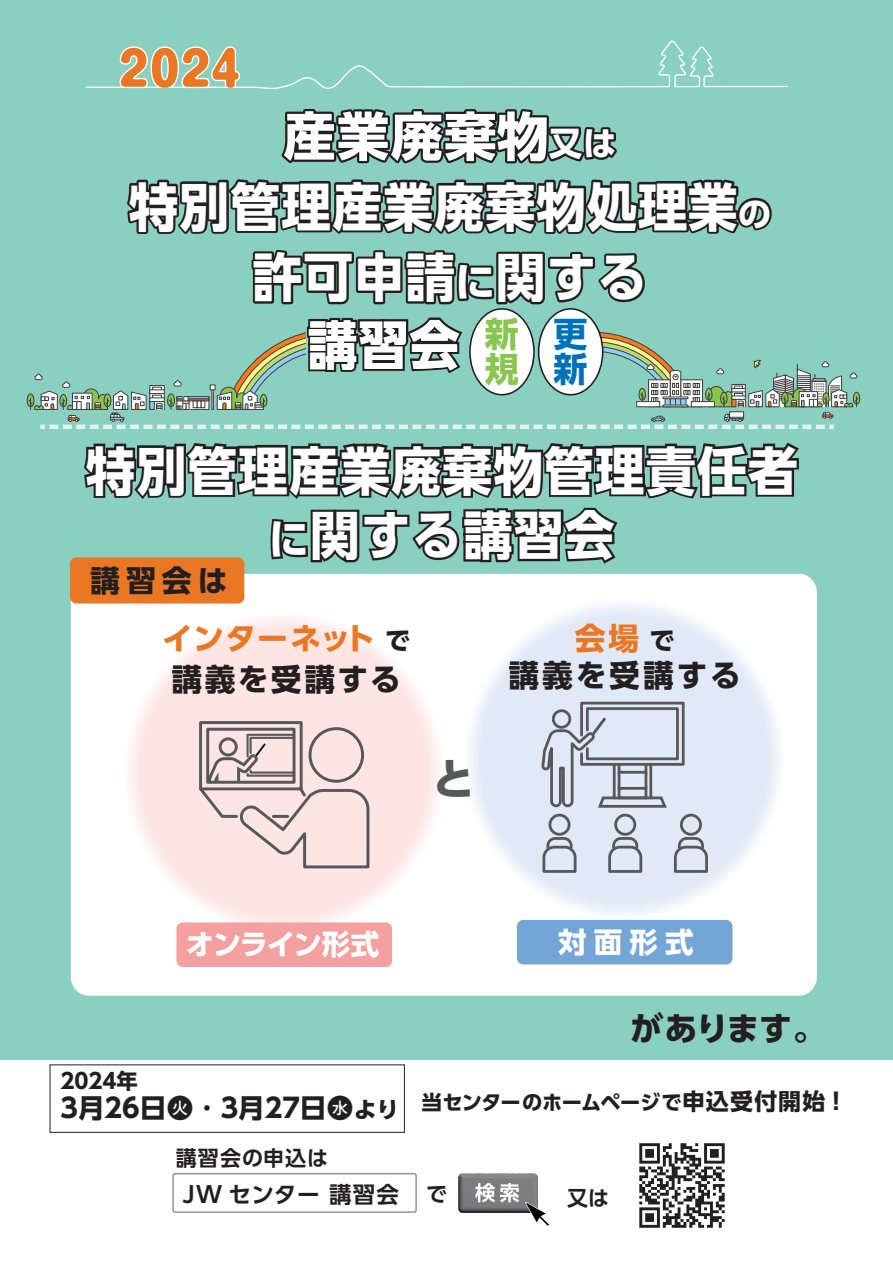
<style>
.page{position:relative;width:893px;height:1263px;background:#fff}
.page>*{position:absolute;margin:0;border:0;box-sizing:border-box;transform-origin:0 0}
.t1{font:700 52.35px/70.5px "UD Shin Go Pro";letter-spacing:.025em;color:#fff;text-align:center}
.t2{font:700 52.35px/64.5px "UD Shin Go Pro";letter-spacing:.025em;color:#fff;text-align:center;scale:.95 1}
.t3{font:700 43.5px "UD Shin Go Pro";color:#57585a}
.t4{font:700 34.2px/35px "UD Shin Go Pro";color:#89c650}
.t5{font:700 34.2px/35px "UD Shin Go Pro";color:#0072bc}
.t6{font:700 33px "UD Shin Go Pro";letter-spacing:-.025em;color:#231f20}
.t7{font:700 30.75px "UD Shin Go Pro";letter-spacing:.085em;color:#231f20}
.t8{font:700 30.75px "UD Shin Go Pro";letter-spacing:.03em;color:#ea7724}
.t9{font:700 30px "UD Shin Go Pro";color:#231f20}
.t10{font:700 28.5px "UD Shin Go Pro";letter-spacing:-.05em;color:#fff}
.t11{font:700 28.5px "UD Shin Go Pro";letter-spacing:-.01em;color:#fff}
.t12{font:700 26.55px "UD Shin Go Pro";color:#231f20}
.t13{font:700 25.2px "UD Shin Go Pro";color:#231f20}
.t14{font:700 22.95px "UD Shin Go Pro";color:#231f20}
.t15{font:700 22.65px "UD Shin Go Pro";color:#231f20}
.t16{font:700 22.5px "UD Shin Go Pro De";letter-spacing:.05em;color:#231f20}
.t17{font:700 21.3px "UD Shin Go Pro";color:#231f20}
.t18{font:700 21px "UD Shin Go Pro De";letter-spacing:.05em;color:#231f20}
.t19{font:700 20.25px "UD Shin Go Pro";letter-spacing:-.03em;color:#231f20}
.s1{font-size:33.45px}
.s2{font-size:40.35px}
.s3{font-size:42.45px}
.s4{font-family:"Koz Go Pr 6 N";font-weight:400}
.s5{font-size:26.55px}
.s6{font-family:"Koz Go Pr 6 N";font-weight:400;font-size:26.55px}
.s7{font-size:22.95px}
</style>
<div class="page">
<div style="left:0;top:0;width:893px;height:1059px;background:#8ad0c0"></div>
<div style="left:27px;top:393px;width:7px;height:14px;border:1px solid #3e3e3f;border-radius:50%"></div>
<div style="left:853px;top:392px;width:7px;height:12px;border:1px solid #3e3e3f;border-radius:50%"></div>
<div style="left:172px;top:1173px;width:245px;height:40px;border:2px solid #939598;border-radius:2px"></div>
<img style="left:458px;top:1173px;width:79px;height:40px">
<svg style="left:475px;top:1183px;width:74px;height:43px"></svg>
<div style="left:71px;top:574px;width:746px;height:422px;background:#fff;border-radius:18px"></div>
<img style="left:490px;top:573px;width:327px;height:392px">
<img style="left:79px;top:567px;width:411px;height:400px">
<div style="left:176px;top:922px;width:216px;height:45px;background:#f4a09e;border-radius:6px"></div>
<div style="left:517px;top:920px;width:215px;height:44px;background:#74a5d7;border-radius:6px"></div>
<div style="left:70px;top:557px;width:174px;height:46px;background:#ea7724;border-radius:6px"></div>
<svg style="left:86px;top:40px;width:703px;height:50px"></svg>
<div style="left:158px;top:88px;width:15px;height:5px;background:#8ad0c0"></div>
<div style="left:221px;top:88px;width:15px;height:5px;background:#8ad0c0"></div>
<svg style="left:28px;top:315px;width:831px;height:252px"></svg>
<div style="left:50px;top:1064px;width:355px;height:69px;border:1px solid #231f20"></div>
<img style="left:639px;top:1143px;width:86px;height:85px">
<svg style="left:542px;top:699px;width:144px;height:110px;background:#c0c7d1"></svg>
<hr style="left:614px;top:796px;width:37px;height:3px;background:#57585a">
<div style="left:548px;top:814px;width:22px;height:22px;border:3px solid #57585a;border-radius:50%"></div>
<svg style="left:541px;top:836px;width:37px;height:38px"></svg>
<div style="left:614px;top:814px;width:22px;height:22px;border:3px solid #57585a;border-radius:50%"></div>
<svg style="left:607px;top:836px;width:37px;height:38px"></svg>
<div style="left:680px;top:814px;width:22px;height:22px;border:3px solid #57585a;border-radius:50%"></div>
<svg style="left:672px;top:836px;width:37px;height:38px"></svg>
<svg style="left:196px;top:720px;width:175px;height:150px;background:#decbc9"></svg>
<svg style="left:281px;top:109px;width:336px;height:55px"></svg>
<svg style="left:127px;top:179px;width:645px;height:55px"></svg>
<svg style="left:251px;top:249px;width:394px;height:56px"></svg>
<div style="left:470px;top:309px;width:64px;height:86px;background:#fff;border-radius:50%"></div>
<div style="left:469px;top:308px;width:66px;height:87px;border:2px solid #231f20;border-radius:50%"></div>
<div style="left:539px;top:309px;width:64px;height:86px;background:#fff;border-radius:50%"></div>
<div style="left:538px;top:308px;width:65px;height:87px;border:2px solid #231f20;border-radius:50%"></div>
<p class="t1" style="left:129px;top:100px;width:644px">産業廃棄物<span class="s1">又は<br></span>特別管理産業廃棄物処理業<span class="s1">の</span>許可申請<span class="s2">に</span>関する</p>
<p class="t4" style="left:485px;top:316px;width:35px">新規</p>
<p class="t5" style="left:554px;top:316px;width:35px">更新</p>
<p class="t2" style="left:308px;top:311px;width:161px">講習会</p>
<p class="t2" style="left:86px;top:437px;width:751px">特別管理産業廃棄物管理責任者<span class="s3">に</span>関する講習会</p>
<p class="t9" style="left:90px;top:556px;width:139px">講習会は</p>
<p class="t8" style="left:162px;top:613px;width:214px">インターネット</p>
<p class="t7" style="left:171px;top:654px;width:231px">講義を受講する</p>
<p class="t13" style="left:385px;top:619px;width:27px">で</p>
<p class="t3" style="left:432px;top:743px;width:45px">と</p>
<p class="t8" style="left:575px;top:613px;width:66px">会場</p>
<p class="t7" style="left:508px;top:650px;width:234px">講義を受講する</p>
<p class="t13" style="left:650px;top:619px;width:27px">で</p>
<p class="t10" style="left:186px;top:921px;width:195px">オンライン形式</p>
<p class="t11" style="left:558px;top:919px;width:137px">対面形式</p>
<p class="t6" style="left:630px;top:1002px;width:197px">があります。</p>
<p class="t17" style="left:61px;top:1064px;width:79px">2024年</p>
<p class="t12" style="left:61px;top:1086px;width:241px">3月26日<span class="s4">火・</span>3月27</p>
<p class="t18" style="left:176px;top:1141px;width:154px">講習会の申込は</p>
<p class="t15" style="left:300px;top:1091px;width:101px"><span class="s5">日</span><span class="s6">水</span>より</p>
<p class="t19" style="left:422px;top:1086px;width:405px">当センターのホームページで<span class="s7">申込受付開始</span></p>
<p class="t14" style="left:832px;top:1083px;width:9px">!</p>
<p class="t16" style="left:183px;top:1176px;width:218px">JW センター講習会</p>
<p class="t18" style="left:426px;top:1177px;width:22px">で</p>
<p class="t18" style="left:567px;top:1181px;width:44px">又は</p>
</div>
